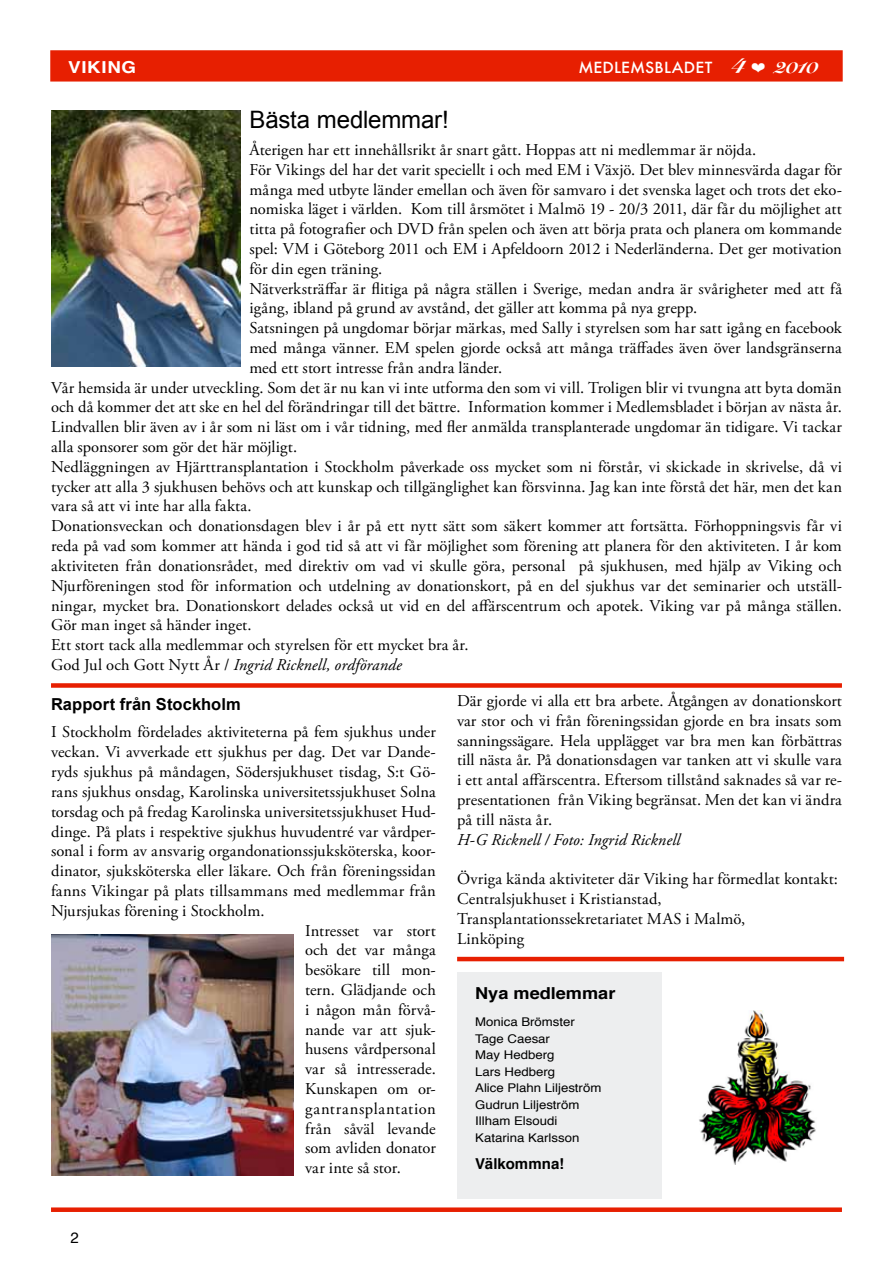
<style>
.page{position:relative;width:893px;height:1263px;background:#fff}
.page>*{position:absolute;margin:0;border:0;box-sizing:border-box;transform-origin:0 0}
.t1{font:24px "Arial";letter-spacing:-.005em;color:#000}
.t2{font:16.5px/19.8px "Adobe Garamond Pro";letter-spacing:.005em;color:#000;text-align:justify}
.t3{font:italic 16.5px "Adobe Garamond Pro";letter-spacing:.005em;color:#000}
.t4{font:700 16.5px "Arial";letter-spacing:.005em;color:#000}
.t5{font:16.5px "Adobe Garamond Pro";letter-spacing:.045em;color:#000}
.t6{font:700 16.5px "Helvetica";color:#000;scale:1.1 1}
.t7{font:700 16.5px "Helvetica";letter-spacing:.035em;color:#fff;scale:1.14 1}
.t8{font:500 15px "Futura";letter-spacing:.01em;color:#fff;scale:1.05 1}
.t9{font:700 15px "Helvetica";letter-spacing:.005em;color:#000}
.t10{font:15px "Helvetica";color:#000}
.t11{font:12px/16.5px "Helvetica";color:#000;scale:1.1 1}
.s1{font-family:"Snell Roundhand";font-weight:900;font-size:23.7px}
.s2{font-family:"Snell Roundhand";font-weight:900;font-size:20.4px}
.s3{font-style:normal}
</style>
<div class="page">
<div style="left:51px;top:51px;width:791px;height:30px;background:#e71f01"></div>
<div style="left:50px;top:50px;width:793px;height:32px;border:2px solid #e71f01"></div>
<div style="left:51px;top:1207px;width:791px;height:5px;background:#e71f01"></div>
<div style="left:51px;top:683px;width:791px;height:5px;background:#e71f01"></div>
<div style="left:457px;top:972px;width:205px;height:226px;background:#edeeef"></div>
<img style="left:51px;top:111px;width:190px;height:255px">
<img style="left:699px;top:1010px;width:117px;height:154px">
<img style="left:51px;top:934px;width:242px;height:241px">
<hr style="left:457px;top:957px;width:387px;height:4px;background:#e71f01">
<p class="t7" style="left:68px;top:54px;width:61px">VIKING</p>
<p class="t8" style="left:578px;top:57px;width:230px">MEDLEMSBLADET <span class="s1">4</span> ❤ <span class="s2">2010</span></p>
<h1 class="t1" style="left:249px;top:106px;width:201px">Bästa medlemmar!</h1>
<p class="t2" style="left:249px;top:140px;width:508px">Återigen har ett innehållsrikt år snart gått. Hoppas att ni medlemmar är nöjda.</p>
<p class="t2" style="left:249px;top:160px;width:594px">För Vikings del har det varit speciellt i och med EM i Växjö. Det blev minnesvärda dagar för</p>
<p class="t2" style="left:249px;top:180px;width:594px">många med utbyte länder emellan och även för samvaro i det svenska laget och trots det eko-</p>
<p class="t2" style="left:249px;top:200px;width:594px">nomiska läget i världen. Kom till årsmötet i Malmö 19 - 20/3 2011, där får du möjlighet att</p>
<p class="t2" style="left:249px;top:220px;width:594px">titta på fotografier och DVD från spelen och även att börja prata och planera om kommande</p>
<p class="t2" style="left:249px;top:239px;width:594px">spel: VM i Göteborg 2011 och EM i Apfeldoorn 2012 i Nederländerna. Det ger motivation</p>
<p class="t2" style="left:249px;top:259px;width:134px">för din egen träning.</p>
<p class="t2" style="left:249px;top:279px;width:594px">Nätverksträffar är flitiga på några ställen i Sverige, medan andra är svårigheter med att få</p>
<p class="t2" style="left:249px;top:299px;width:449px">igång, ibland på grund av avstånd, det gäller att komma på nya grepp.</p>
<p class="t2" style="left:249px;top:319px;width:594px">Satsningen på ungdomar börjar märkas, med Sally i styrelsen som har satt igång en facebook</p>
<p class="t2" style="left:249px;top:338px;width:594px">med många vänner. EM spelen gjorde också att många träffades även över landsgränserna</p>
<p class="t2" style="left:249px;top:358px;width:254px">med ett stort intresse från andra länder.</p>
<p class="t2" style="left:51px;top:378px;width:792px">Vår hemsida är under utveckling. Som det är nu kan vi inte utforma den som vi vill. Troligen blir vi tvungna att byta domän</p>
<p class="t2" style="left:51px;top:398px;width:792px">och då kommer det att ske en hel del förändringar till det bättre. Information kommer i Medlemsbladet i början av nästa år.</p>
<p class="t2" style="left:51px;top:418px;width:792px">Lindvallen blir även av i år som ni läst om i vår tidning, med fler anmälda transplanterade ungdomar än tidigare. Vi tackar</p>
<p class="t2" style="left:51px;top:437px;width:248px">alla sponsorer som gör det här möjligt.</p>
<p class="t2" style="left:51px;top:457px;width:793px">Nedläggningen av Hjärttransplantation i Stockholm påverkade oss mycket som ni förstår, vi skickade in skrivelse, då vi</p>
<p class="t2" style="left:51px;top:477px;width:792px">tycker att alla 3 sjukhusen behövs och att kunskap och tillgänglighet kan försvinna. Jag kan inte förstå det här, men det kan</p>
<p class="t2" style="left:51px;top:497px;width:202px">vara så att vi inte har alla fakta.</p>
<p class="t2" style="left:51px;top:517px;width:792px">Donationsveckan och donationsdagen blev i år på ett nytt sätt som säkert kommer att fortsätta. Förhoppningsvis får vi</p>
<p class="t2" style="left:51px;top:536px;width:792px">reda på vad som kommer att hända i god tid så att vi får möjlighet som förening att planera för den aktiviteten. I år kom</p>
<p class="t2" style="left:51px;top:556px;width:792px">aktiviteten från donationsrådet, med direktiv om vad vi skulle göra, personal på sjukhusen, med hjälp av Viking och</p>
<p class="t2" style="left:51px;top:576px;width:792px">Njurföreningen stod för information och utdelning av donationskort, på en del sjukhus var det seminarier och utställ-</p>
<p class="t2" style="left:51px;top:596px;width:792px">ningar, mycket bra. Donationskort delades också ut vid en del affärscentrum och apotek. Viking var på många ställen.</p>
<p class="t2" style="left:51px;top:616px;width:202px">Gör man inget så händer inget.</p>
<p class="t2" style="left:51px;top:635px;width:419px">Ett stort tack alla medlemmar och styrelsen för ett mycket bra år.</p>
<p class="t3" style="left:51px;top:655px;width:352px"><span class="s3">God Jul och Gott Nytt År /</span> Ingrid Ricknell, ordförande</p>
<p class="t4" style="left:51px;top:695px;width:191px">Rapport från Stockholm</p>
<p class="t2" style="left:51px;top:723px;width:386px">I Stockholm fördelades aktiviteterna på fem sjukhus under</p>
<p class="t2" style="left:51px;top:743px;width:386px">veckan. Vi avverkade ett sjukhus per dag. Det var Dande-</p>
<p class="t2" style="left:51px;top:762px;width:386px">ryds sjukhus på måndagen, Södersjukhuset tisdag, S:t Gö-</p>
<p class="t2" style="left:51px;top:782px;width:386px">rans sjukhus onsdag, Karolinska universitetssjukhuset Solna</p>
<p class="t2" style="left:51px;top:802px;width:386px">torsdag och på fredag Karolinska universitetssjukhuset Hud-</p>
<p class="t2" style="left:51px;top:822px;width:386px">dinge. På plats i respektive sjukhus huvudentré var vårdper-</p>
<p class="t2" style="left:51px;top:842px;width:386px">sonal i form av ansvarig organdonationssjuksköterska, koor-</p>
<p class="t2" style="left:51px;top:861px;width:386px">dinator, sjuksköterska eller läkare. Och från föreningssidan</p>
<p class="t2" style="left:51px;top:881px;width:386px">fanns Vikingar på plats tillsammans med medlemmar från</p>
<p class="t2" style="left:51px;top:901px;width:215px">Njursjukas förening i Stockholm.</p>
<p class="t2" style="left:305px;top:921px;width:132px">Intresset var stort</p>
<p class="t2" style="left:305px;top:941px;width:132px">och det var många</p>
<p class="t2" style="left:305px;top:960px;width:132px">besökare till mon-</p>
<p class="t2" style="left:305px;top:980px;width:132px">tern. Glädjande och</p>
<p class="t2" style="left:305px;top:1000px;width:132px">i någon mån förvå-</p>
<p class="t2" style="left:305px;top:1020px;width:132px">nande var att sjuk-</p>
<p class="t2" style="left:305px;top:1040px;width:132px">husens vårdpersonal</p>
<p class="t2" style="left:305px;top:1059px;width:132px">var så intresserade.</p>
<p class="t2" style="left:305px;top:1079px;width:132px">Kunskapen om or-</p>
<p class="t5" style="left:305px;top:1098px;width:132px">gantransplantation</p>
<p class="t2" style="left:305px;top:1119px;width:132px">från såväl levande</p>
<p class="t2" style="left:305px;top:1139px;width:132px">som avliden donator</p>
<p class="t2" style="left:305px;top:1158px;width:97px">var inte så stor.</p>
<p class="t2" style="left:457px;top:691px;width:386px">Där gjorde vi alla ett bra arbete. Åtgången av donationskort var stor och vi från föreningssidan gjorde en bra insats som sanningssägare. Hela upplägget var bra men kan förbättras till nästa år. På donationsdagen var tanken att vi skulle vara i ett antal affärscentra. Eftersom tillstånd saknades så var re&shy;presentationen från Viking begränsat. Men det kan vi ändra på till nästa år.</p>
<p class="t3" style="left:457px;top:829px;width:225px">H-G Ricknell / Foto: Ingrid Ricknell</p>
<p class="t2" style="left:457px;top:870px;width:382px;text-align:left">Övriga kända aktiviteter där Viking har förmedlat kontakt:<br>Centralsjukhuset i Kristianstad, Transplantationssekretariatet MAS i Malmö,<br>Linköping</p>
<p class="t6" style="left:475px;top:980px;width:129px">Nya medlemmar</p>
<p class="t11" style="left:475px;top:1014px;width:116px">Monica Brömster<br>Tage Caesar<br>May Hedberg<br>Lars Hedberg<br>Alice Plahn Liljeström<br>Gudrun Liljeström<br>Illham Elsoudi<br>Katarina Karlsson</p>
<p class="t9" style="left:475px;top:1151px;width:90px">Välkommna!</p>
<p class="t10" style="left:70px;top:1226px;width:10px">2</p>
</div>
